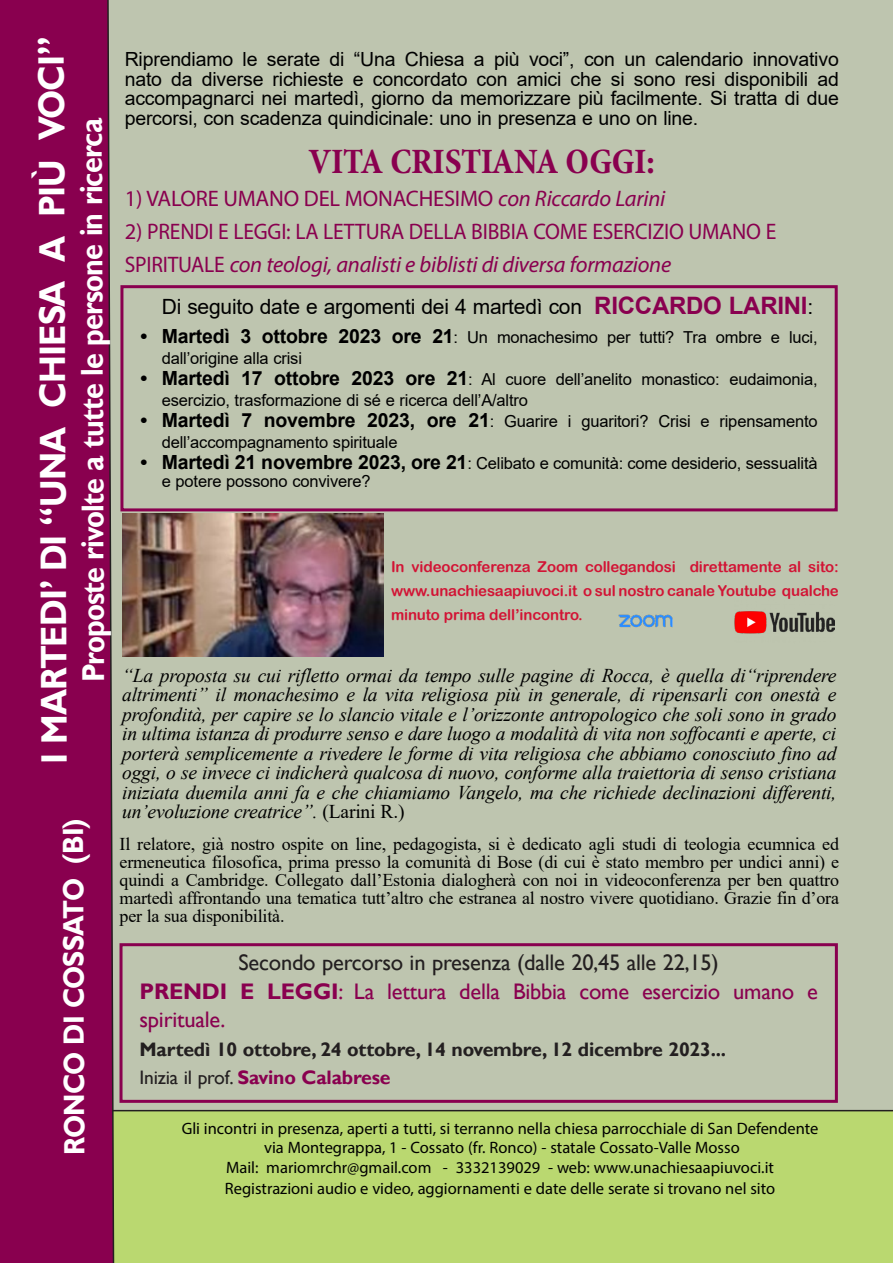
<style>
.page{position:relative;width:893px;height:1263px;background:#fff}
.page>*{position:absolute;margin:0;border:0;box-sizing:border-box;transform-origin:0 0}
.Titolo_foto{font:700 36.9px "Gill Sans";letter-spacing:-.035em;color:#fff;scale:.91 1}
.Indirizzo_Web{font:700 condensed 36px "Minion Pro";letter-spacing:-.01em;color:#89004f}
.Titolo_foto-2{font:700 31.5px "Gill Sans";letter-spacing:-.04em;color:#fff;scale:.91 1}
.Titolo_foto-3{font:700 29.25px "Gill Sans";letter-spacing:-.045em;color:#fff;scale:.91 1}
.Indirizzo_Web-2{font:22.5px/33px "Myriad Pro";letter-spacing:-.01em;color:#89004f}
.Indirizzo_Web-3{font:22.5px/28.5px "Gill Sans";letter-spacing:-.01em;color:#89004f}
.Indirizzo_Web-4{font:22.5px "Gill Sans";letter-spacing:-.01em;color:#231f20}
.Indirizzo_Web-5{font:21px "Arial";letter-spacing:-.01em;color:#000}
.Indirizzo_Web-6{font:italic 19.5px/19.5px "Times New Roman";letter-spacing:-.01em;color:#000;text-align:justify}
.Indirizzo_Web-7{font:19.5px/19.5px "Arial";letter-spacing:-.01em;color:#000;text-align:justify}
.Indirizzo_Web-8{font:700 19.5px/28.5px "Gill Sans";letter-spacing:-.01em;color:#231f20}
.Indirizzo_Web-9{font:18px/18px "Times New Roman";letter-spacing:-.01em;color:#000;text-align:justify}
.t1{font:16.5px/21px "Arial";letter-spacing:-.01em;color:#000}
.Info_pubblicazione{font:16.5px "Myriad Pro";color:#000}
.Indirizzo_Web-10{font:15px/24px "Arial Rounded MT Bold";letter-spacing:-.01em;color:#d21435;text-align:justify}
.s1{font-style:italic}
.s2{font-weight:700;font-size:24px;color:#89004f}
.s3{font-weight:700;font-size:19.5px}
.s4{font-style:normal}
.s5{font-weight:700}
.s6{font-weight:400}
.s7{color:#89004f}
</style>
<div class="page">
<div style="left:116px;top:0;width:777px;height:1110px;background:#bec5af"></div>
<div style="left:116px;top:1110px;width:777px;height:153px;background:#bad870"></div>
<img style="left:614px;top:604px;width:61px;height:34px">
<img style="left:735px;top:594px;width:99px;height:49px">
<div style="left:0;top:0;width:116px;height:1263px;background:#89004f"></div>
<div style="left:120px;top:285px;width:718px;height:226px;border:3px solid #89004f"></div>
<img style="left:122px;top:513px;width:262px;height:143px">
<div style="left:120px;top:943px;width:718px;height:160px;border:3px solid #89004f"></div>
<p class="Titolo_foto" style="left:31px;top:764px;width:801px;rotate:-90deg">I MARTEDI’ DI “UNA CHIESA A PIÙ VOCI”</p>
<p class="Titolo_foto-2" style="left:73px;top:682px;width:622px;rotate:-90deg">Proposte rivolte a tutte le persone in ricerca</p>
<p class="Titolo_foto-3" style="left:56px;top:1155px;width:372px;rotate:-90deg">RONCO DI COSSATO (BI)</p>
<p class="Indirizzo_Web-7" style="left:125px;top:49px;width:716px">Riprendiamo le serate di “Una Chiesa a più voci”, con un calendario innovativo nato da diverse richieste e concordato con amici che si sono resi disponibili ad accompagnarci nei martedì, giorno da memorizzare più facilmente. Si tratta di due percorsi, con scadenza quindicinale: uno in presenza e uno on line.</p>
<p class="Indirizzo_Web" style="left:308px;top:137px;width:348px">VITA CRISTIANA OGGI:</p>
<p class="Indirizzo_Web-2" style="left:125px;top:182px;width:542px">1) VALORE UMANO DEL MONACHESIMO <span class="s1">con Riccardo Larini</span></p>
<p class="Indirizzo_Web-2" style="left:125px;top:215px;width:653px">2) PRENDI E LEGGI: LA LETTURA DELLA BIBBIA COME ESERCIZIO UMANO E<br>SPIRITUALE <span class="s1">con teologi, analisti e biblisti di diversa formazione</span></p>
<p class="Indirizzo_Web-5" style="left:162px;top:292px;width:653px">Di seguito date e argomenti dei 4 martedì con <span class="s2">RICCARDO LARINI</span>:</p>
<p class="t1" style="left:162px;top:326px;width:657px;text-indent:-21px"><span class="s3">• Martedì 3 ottobre 2023 ore 21</span>: Un monachesimo per tutti? Tra ombre e luci, dall’origine alla crisi</p>
<p class="t1" style="left:162px;top:368px;width:657px;text-indent:-21px"><span class="s3">• Martedì 17 ottobre 2023 ore 21</span>: Al cuore dell’anelito monastico: eudaimonia, esercizio, trasformazione di sé e ricerca dell’A/altro</p>
<p class="t1" style="left:162px;top:410px;width:657px;text-indent:-21px"><span class="s3">• Martedì 7 novembre 2023, ore 21</span>: Guarire i guaritori? Crisi e ripensamento dell’accompagnamento spirituale</p>
<p class="t1" style="left:162px;top:454px;width:657px;line-height:18px;text-indent:-21px"><span class="s3">• Martedì 21 novembre 2023, ore 21</span>: Celibato e comunità: come desiderio, sessualità e potere possono convivere?</p>
<p class="Indirizzo_Web-10" style="left:391px;top:555px;width:449px">In videoconferenza Zoom collegandosi direttamente al sito: www.unachiesaapiuvoci.it o sul nostro canale Youtube qualche minuto prima dell’incontro.</p>
<p class="Indirizzo_Web-6" style="left:122px;top:665px;width:716px">“La proposta su cui rifletto ormai da tempo sulle pagine di Rocca, è quella di“riprendere altrimenti” il monachesimo e la vita religiosa più in generale, di ripensarli con onestà e profondità, per capire se lo slancio vitale e l’orizzonte antropologico che soli sono in grado in ultima istanza di produrre senso e dare luogo a modalità di vita non soffocanti e aperte, ci porterà semplicemente a rivedere le forme di vita religiosa che abbiamo conosciuto fino ad oggi, o se invece ci indicherà qualcosa di nuovo, conforme alla traiettoria di senso cristiana iniziata duemila anni fa e che chiamiamo Vangelo, ma che richiede declinazioni differenti, un’evoluzione creatrice”. <span class="s4">(Larini R.)</span></p>
<p class="Indirizzo_Web-9" style="left:120px;top:834px;width:721px">Il relatore, già nostro ospite on line, pedagogista, si è dedicato agli studi di teologia ecumnica ed ermeneutica filosofica, prima presso la comunità di Bose (di cui è stato membro per undici anni) e quindi a Cambridge. Collegato dall’Estonia dialogherà con noi in videoconferenza per ben quattro martedì affrontando una tematica tutt’altro che estranea al nostro vivere quotidiano. Grazie fin d’ora per la sua disponibilità.</p>
<p class="Indirizzo_Web-4" style="left:239px;top:949px;width:482px">Secondo percorso in presenza (dalle 20,45 alle 22,15)</p>
<p class="Indirizzo_Web-3" style="left:140px;top:977px;width:680px"><span class="s5">PRENDI E LEGGI</span>: La lettura della Bibbia come esercizio umano e spirituale.</p>
<p class="Indirizzo_Web-8" style="left:140px;top:1035px;width:588px">Martedì 10 ottobre, 24 ottobre, 14 novembre, 12 dicembre 2023...<br><span class="s6">Inizia il prof.</span> <span class="s7">Savino Calabrese</span></p>
<p class="Info_pubblicazione" style="left:182px;top:1118px;width:638px">Gli incontri in presenza, aperti a tutti, si terranno nella chiesa parrocchiale di San Defendente</p>
<p class="Info_pubblicazione" style="left:264px;top:1138px;width:477px">via Montegrappa, 1 - Cossato (fr. Ronco) - statale Cossato-Valle Mosso</p>
<p class="Info_pubblicazione" style="left:226px;top:1157px;width:549px">Mail: mariomrchr@gmail.com - 3332139029 - web: www.unachiesaapiuvoci.it</p>
<p class="Info_pubblicazione" style="left:225px;top:1178px;width:552px">Registrazioni audio e video, aggiornamenti e date delle serate si trovano nel sito</p>
</div>
